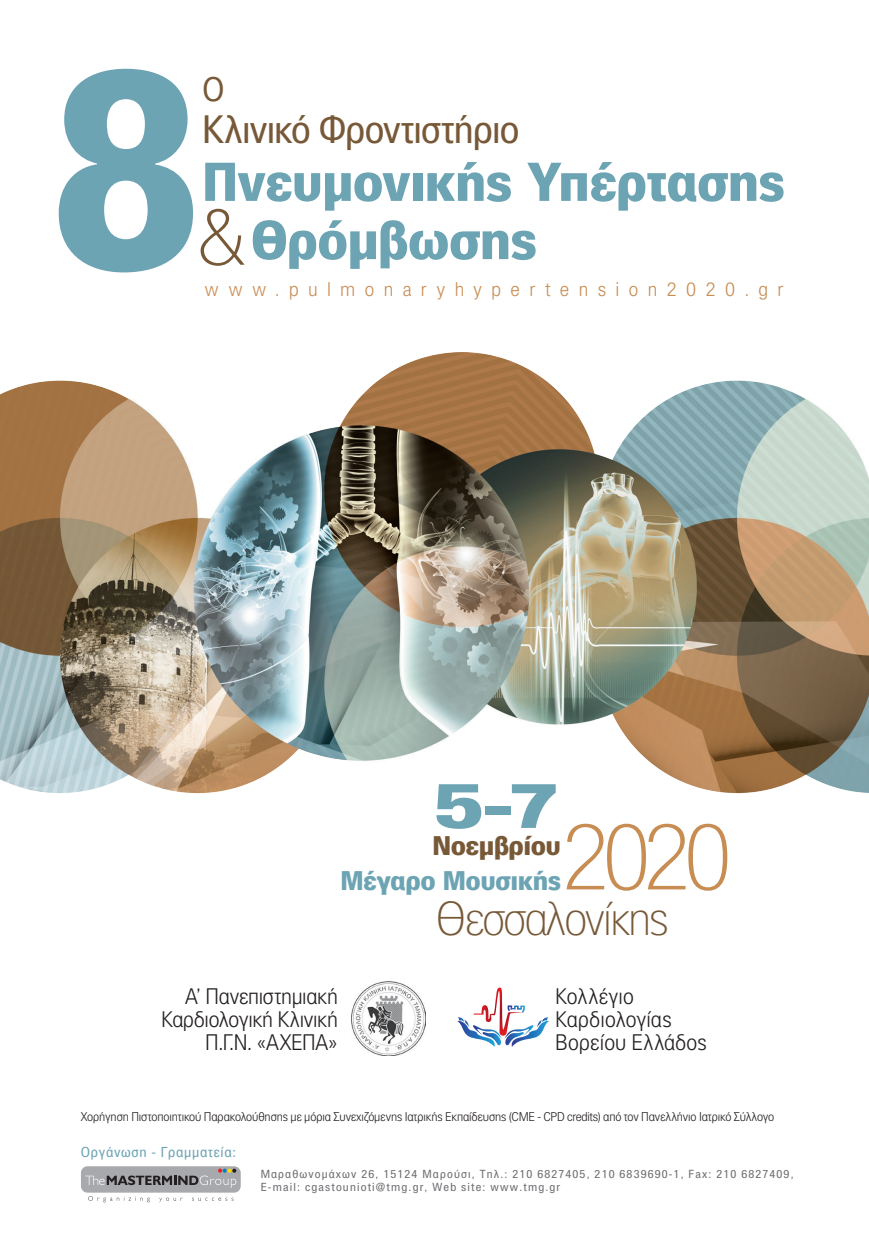
<style>
.page{position:relative;width:869px;height:1241px;background:#fff}
.page>*{position:absolute;margin:0;border:0;box-sizing:border-box;transform-origin:0 0}
.t1{font:900 281.57px "PF Paperback";color:#6da4b4;scale:.89 1}
.t2{font:100 92.75px "PF Paperback";color:#c88d53}
.t3{font:100 77px "PF Paperback";color:#775938}
.t4{font:900 63px "PF Paperback";color:#6da4b4;scale:1.39 1}
.t5{font:900 53.11px "PF Paperback";letter-spacing:-.02em;color:#6da4b4}
.t6{font:100 46.38px "PF Paperback";letter-spacing:-.05em;color:#775938}
.t7{font:300 45.94px "PF Paperback";color:#775938}
.t8{font:38.5px "PF Paperback";letter-spacing:-.02em;color:#775938}
.t9{font:900 26.25px "PF Paperback";letter-spacing:-.02em;color:#6da4b4}
.t10{font:900 26.25px "PF Paperback";letter-spacing:-.02em;color:#775938}
.t11{font:300 21.88px "PF Paperback";letter-spacing:-.005em;color:#231f20}
.t12{font:300 19.25px "PF Paperback";letter-spacing:.485em;color:#c88d53}
.t13{font:14px "PF Paperback";letter-spacing:.05em;color:#6da4b4}
.t14{font:300 12.34px "PF Paperback";letter-spacing:-.015em;color:#231f20}
.t15{font:11.38px "PF Paperback";letter-spacing:.1em;color:#6c6d70}
</style>
<div class="page">
<img style="left:0;top:352px;width:868px;height:442px">
<img style="left:351px;top:981px;width:74px;height:74px">
<svg style="left:457px;top:987px;width:91px;height:59px"></svg>
<div style="left:81px;top:1165px;width:159px;height:27px;background:linear-gradient(to right,#a8a9ad,#a9aaae);border-radius:7px"></div>
<svg style="left:88px;top:1196px;width:62px;height:5px"></svg>
<svg style="left:159px;top:1197px;width:24px;height:4px"></svg>
<svg style="left:192px;top:1197px;width:41px;height:3px"></svg>
<svg style="left:85px;top:1168px;width:151px;height:19px;background:#949396"></svg>
<p class="t1" style="left:52px;top:-7px;width:168px">8</p>
<p class="t7" style="left:202px;top:57px;width:24px">o</p>
<p class="t8" style="left:202px;top:106px;width:318px">Κλινικό Φροντιστήριο</p>
<p class="t5" style="left:202px;top:149px;width:583px">Πνευµονικής Υπέρτασης</p>
<p class="t3" style="left:197px;top:194px;width:50px">&amp;</p>
<p class="t5" style="left:250px;top:207px;width:287px">Θρόµβωσης</p>
<p class="t12" style="left:205px;top:278px;width:579px">www.pulmonaryhypertension2020.gr</p>
<p class="t4" style="left:433px;top:766px;width:93px">5-7</p>
<p class="t10" style="left:432px;top:829px;width:130px">Νοεµβρίου</p>
<p class="t9" style="left:340px;top:864px;width:222px">Μέγαρο Mουσικής</p>
<p class="t2" style="left:561px;top:804px;width:171px">2020</p>
<p class="t6" style="left:435px;top:892px;width:235px">Θεσσαλονίκης</p>
<p class="t11" style="left:185px;top:983px;width:154px">Α’ Πανεπιστημιακή</p>
<p class="t11" style="left:161px;top:1006px;width:178px">Καρδιολογική Κλινική</p>
<p class="t11" style="left:205px;top:1029px;width:134px">Π.Γ.Ν. «ΑΧΕΠΑ»</p>
<p class="t11" style="left:555px;top:983px;width:80px">Κολλέγιο</p>
<p class="t11" style="left:555px;top:1006px;width:118px">Καρδιολογίας</p>
<p class="t11" style="left:555px;top:1029px;width:153px">Βορείου Ελλάδος</p>
<p class="t14" style="left:81px;top:1108px;width:694px">Χορήγηση Πιστοποιητικού Παρακολούθησης µε µόρια Συνεχιζόµενης Ιατρικής Εκπαίδευσης (CME - CPD credits) από τον Πανελλήνιο Ιατρικό Σύλλογο</p>
<p class="t13" style="left:81px;top:1142px;width:157px">Οργάνωση - Γραμματεία:</p>
<p class="t15" style="left:260px;top:1166px;width:534px">Μαραθωνομάχων 26, 15124 Μαρούσι, Τηλ.: 210 6827405, 210 6839690-1, Fax: 210 6827409,</p>
<p class="t15" style="left:260px;top:1179px;width:301px">E-mail: cgastounioti@tmg.gr, Web site: www.tmg.gr</p>
</div>
